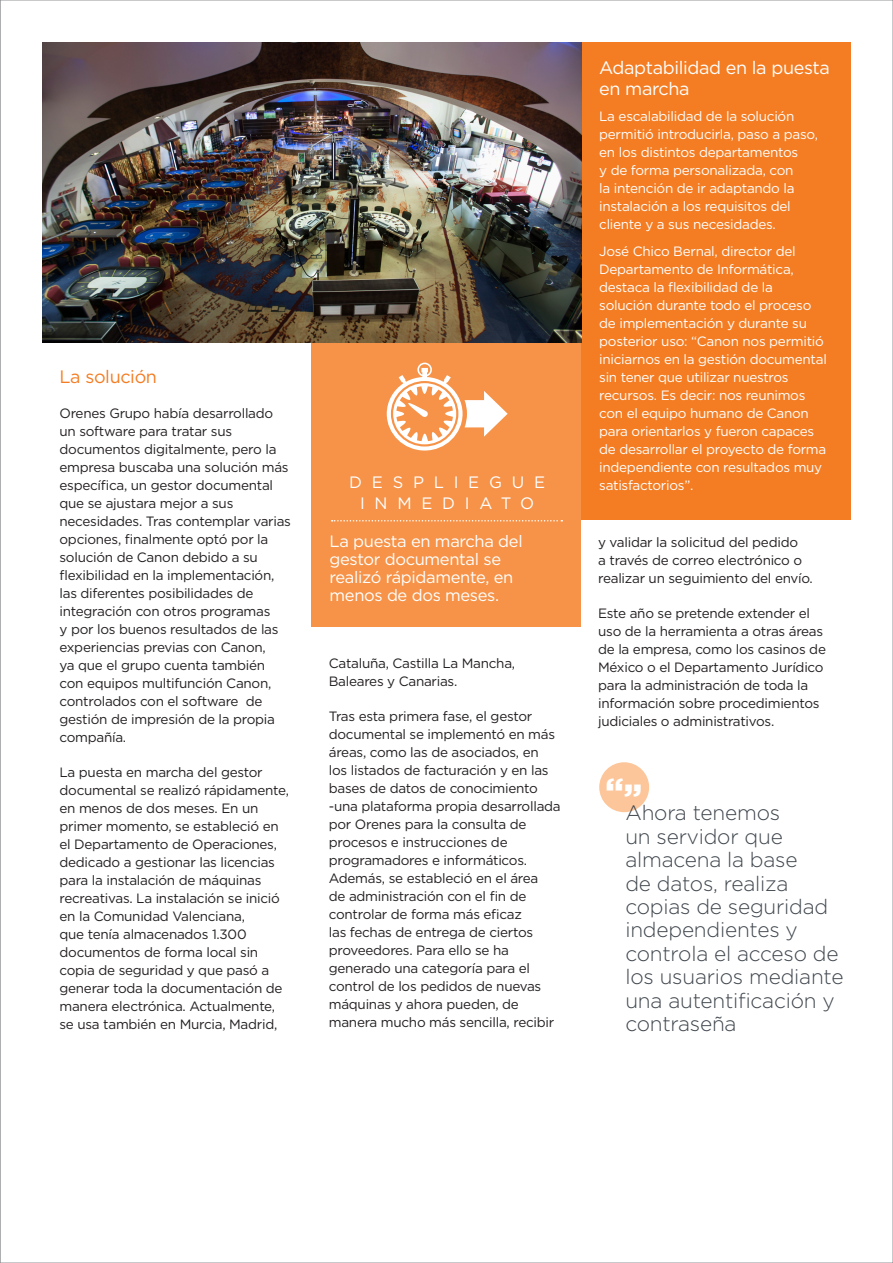
<style>
.page{position:relative;width:893px;height:1263px;background:#fff}
.page>*{position:absolute;margin:0;border:0;box-sizing:border-box;transform-origin:0 0}
.t1{font:900 33.45px "Gotham";color:#fff}
.t2{font:300 20.85px/23.4px "Gotham";letter-spacing:-.01em;color:#3f464d}
.t3{font:18px/21px "Gotham";letter-spacing:-.02em;color:#fff}
.t4{font:18px "Gotham";letter-spacing:-.02em;color:#f47d23}
.t5{font:16.5px/18px "Gotham";letter-spacing:-.02em;color:#fff}
.t6{font:16.5px "Gotham";letter-spacing:.59em;color:#fff}
.t7{font:13.5px/18px "Gotham";letter-spacing:-.02em;color:#231f20}
.t8{font:13.5px/18px "Gotham";letter-spacing:-.02em;color:#fff}
</style>
<div class="page">
<div style="left:581px;top:43px;width:269px;height:477px;background:#f47d23"></div>
<div style="left:312px;top:343px;width:269px;height:284px;background:#f69348"></div>
<img style="left:43px;top:43px;width:538px;height:300px">
<div style="left:599px;top:762px;width:50px;height:50px;background:#fcc69a;border-radius:50%"></div>
<svg style="left:332px;top:520px;width:230px;height:1px"></svg>
<svg style="left:387px;top:363px;width:121px;height:87px"></svg>
<p class="t4" style="left:60px;top:365px;width:99px">La solución</p>
<p class="t7" style="left:60px;top:404px;width:233px">Orenes Grupo había desarrollado un software para tratar sus documentos digitalmente, pero la empresa buscaba una solución más específica, un gestor documental que se ajustara mejor a sus necesidades. Tras contemplar varias opciones, finalmente optó por la solución de Canon debido a su flexibilidad en la implementación, las diferentes posibilidades de integración con otros programas<br>y por los buenos resultados de las experiencias previas con Canon,<br>ya que el grupo cuenta también con equipos multifunción Canon, controlados con el software de gestión de impresión de la propia compañía.</p>
<p class="t7" style="left:60px;top:763px;width:231px">La puesta en marcha del gestor documental se realizó rápidamente, en menos de dos meses. En un primer momento, se estableció en el Departamento de Operaciones, dedicado a gestionar las licencias para la instalación de máquinas recreativas. La instalación se inició en la Comunidad Valenciana,<br>que tenía almacenados 1.300 documentos de forma local sin copia de seguridad y que pasó a generar toda la documentación de manera electrónica. Actualmente, se usa también en Murcia, Madrid,</p>
<p class="t6" style="left:349px;top:471px;width:197px">DESPLIEGUE</p>
<p class="t6" style="left:360px;top:492px;width:176px">INMEDIATO</p>
<p class="t5" style="left:330px;top:532px;width:195px">La puesta en marcha del gestor documental se realizó rápidamente, en menos de dos meses.</p>
<p class="t7" style="left:329px;top:654px;width:188px">Cataluña, Castilla La Mancha,<br>Baleares y Canarias.</p>
<p class="t7" style="left:329px;top:707px;width:233px">Tras esta primera fase, el gestor documental se implementó en más áreas, como las de asociados, en<br>los listados de facturación y en las bases de datos de conocimiento -una plataforma propia desarrollada por Orenes para la consulta de procesos e instrucciones de programadores e informáticos.<br>Además, se estableció en el área<br>de administración con el fin de controlar de forma más eficaz<br>las fechas de entrega de ciertos proveedores. Para ello se ha generado una categoría para el control de los pedidos de nuevas máquinas y ahora pueden, de manera mucho más sencilla, recibir</p>
<p class="t3" style="left:599px;top:57px;width:232px">Adaptabilidad en la puesta en marcha</p>
<p class="t8" style="left:599px;top:107px;width:220px">La escalabilidad de la solución permitió introducirla, paso a paso, en los distintos departamentos<br>y de forma personalizada, con<br>la intención de ir adaptando la instalación a los requisitos del cliente y a sus necesidades.</p>
<p class="t8" style="left:599px;top:242px;width:229px">José Chico Bernal, director del<br>Departamento de Informática, destaca la flexibilidad de la solución durante todo el proceso de implementación y durante su posterior uso: “Canon nos permitió iniciarnos en la gestión documental sin tener que utilizar nuestros recursos. Es decir: nos reunimos con el equipo humano de Canon para orientarlos y fueron capaces de desarrollar el proyecto de forma independiente con resultados muy satisfactorios”.</p>
<p class="t7" style="left:598px;top:532px;width:216px">y validar la solicitud del pedido<br>a través de correo electrónico o realizar un seguimiento del envío.</p>
<p class="t7" style="left:598px;top:603px;width:229px">Este año se pretende extender el uso de la herramienta a otras áreas de la empresa, como los casinos de México o el Departamento Jurídico para la administración de toda la información sobre procedimientos judiciales o administrativos.</p>
<p class="t1" style="left:606px;top:770px;width:38px">“”</p>
<p class="t2" style="left:625px;top:801px;width:220px">Ahora tenemos<br>un servidor que almacena la base<br>de datos, realiza copias de seguridad independientes y controla el acceso de los usuarios mediante una autentificación y contraseña</p>
</div>
